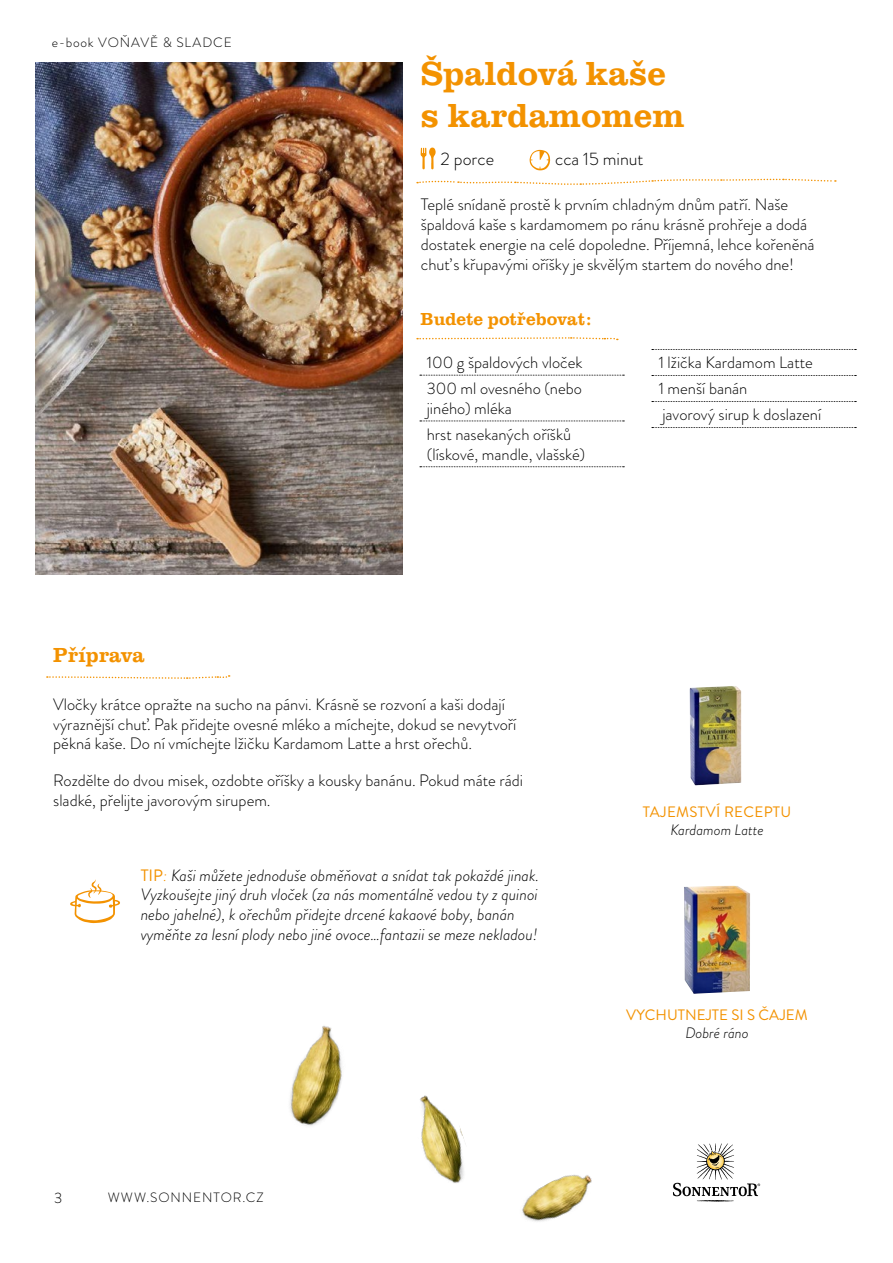
<style>
.page{position:relative;width:893px;height:1263px;background:#fff}
.page>*{position:absolute;margin:0;border:0;box-sizing:border-box;transform-origin:0 0}
.t1{font:500 34.5px/41.4px "Clarendon URWTOT";color:#f39200}
.t2{font:500 21px "Clarendon URWTOT";color:#f39200}
.t3{font:500 18px "Clarendon URWTOT";color:#f39200}
.t4{font:300 18px "Brandon Grotesque";color:#000}
.t5{font:300 16.5px/19.8px "Brandon Grotesque";color:#000}
.t6{font:italic 300 16.5px/19.8px "Brandon Grotesque";color:#000}
.t7{font:15.15px "Brandon Grotesque";letter-spacing:.015em;color:#f39200}
.t8{font:italic 300 15.15px "Brandon Grotesque";color:#000}
.t9{font:300 15px "Brandon Grotesque";color:#000}
.t10{font:300 13.5px "Brandon Grotesque";letter-spacing:.07em;color:#000}
.s1{font-weight:400;font-style:normal;color:#f39200}
.s2{color:#f39200}
</style>
<div class="page">
<svg style="left:673px;top:1143px;width:87px;height:58px"></svg>
<img style="left:35px;top:62px;width:367px;height:512px">
<svg style="left:530px;top:150px;width:20px;height:20px"></svg>
<svg style="left:421px;top:147px;width:15px;height:22px"></svg>
<svg style="left:420px;top:375px;width:204px;height:1px"></svg>
<svg style="left:420px;top:421px;width:204px;height:1px"></svg>
<svg style="left:420px;top:466px;width:204px;height:1px"></svg>
<svg style="left:652px;top:349px;width:204px;height:1px"></svg>
<svg style="left:652px;top:375px;width:204px;height:1px"></svg>
<svg style="left:652px;top:401px;width:204px;height:1px"></svg>
<svg style="left:652px;top:427px;width:204px;height:1px"></svg>
<svg style="left:47px;top:675px;width:183px;height:4px"></svg>
<svg style="left:417px;top:178px;width:419px;height:7px"></svg>
<img style="left:684px;top:886px;width:66px;height:108px">
<img style="left:690px;top:686px;width:51px;height:100px">
<svg style="left:417px;top:337px;width:201px;height:4px"></svg>
<svg style="left:70px;top:879px;width:50px;height:44px"></svg>
<img style="left:290px;top:1026px;width:52px;height:100px">
<img style="left:420px;top:1095px;width:44px;height:88px">
<img style="left:522px;top:1175px;width:70px;height:47px">
<p class="t10" style="left:52px;top:33px;width:182px">e-book VOŇAVĚ &amp; SLADCE</p>
<p class="t2" style="left:53px;top:643px;width:93px">Příprava</p>
<h1 class="t1" style="left:420px;top:53px;width:266px">Špaldová kaše s kardamomem</h1>
<p class="t4" style="left:441px;top:146px;width:55px">2 porce</p>
<p class="t4" style="left:555px;top:146px;width:90px">cca 15 minut</p>
<p class="t5" style="left:421px;top:195px;width:395px">Teplé snídaně prostě k prvním chladným dnům patří. Naše špaldová kaše s kardamomem po ránu krásně prohřeje a dodá dostatek energie na celé dopoledne. Příjemná, lehce kořeněná chuť s křupavými oříšky je skvělým startem do nového dne!</p>
<p class="t3" style="left:421px;top:308px;width:173px">Budete potřebovat:</p>
<p class="t5" style="left:427px;top:349px;width:157px;line-height:26px">100 g špaldových vloček<br>300 ml ovesného (nebo</p>
<p class="t5" style="left:427px;top:395px;width:146px;line-height:26px">jiného) mléka<br>hrst nasekaných oříšků</p>
<p class="t5" style="left:427px;top:444px;width:160px">(lískové, mandle, vlašské)</p>
<p class="t5" style="left:659px;top:350px;width:164px;line-height:26px">1 lžička Kardamom Latte<br>1 menší banán<br>javorový sirup k doslazení</p>
<p class="t5" style="left:53px;top:694px;width:465px">Vločky krátce opražte na sucho na pánvi. Krásně se rozvoní a kaši dodají výraznější chuť. Pak přidejte ovesné mléko a míchejte, dokud se nevytvoří pěkná kaše. Do ní vmíchejte lžičku Kardamom Latte a hrst ořechů.</p>
<p class="t5" style="left:53px;top:771px;width:471px">Rozdělte do dvou misek, ozdobte oříšky a kousky banánu. Pokud máte rádi sladké, přelijte javorovým sirupem.</p>
<p class="t6" style="left:141px;top:865px;width:400px"><span class="s1">TIP</span><span class="s2">:</span> Kaši můžete jednoduše obměňovat a snídat tak pokaždé jinak.<br>Vyzkoušejte jiný druh vloček (za nás momentálně vedou ty z quinoi nebo jahelné), k ořechům přidejte drcené kakaové boby, banán vyměňte za lesní plody nebo jiné ovoce…fantazii se meze nekladou!</p>
<p class="t9" style="left:54px;top:1187px;width:10px">3</p>
<p class="t10" style="left:108px;top:1188px;width:157px">WWW.SONNENTOR.CZ</p>
<p class="t7" style="left:643px;top:801px;width:150px">TAJEMSTVÍ RECEPTU</p>
<p class="t8" style="left:670px;top:819px;width:95px">Kardamom Latte</p>
<p class="t7" style="left:626px;top:1004px;width:183px">VYCHUTNEJTE SI S ČAJEM</p>
<p class="t8" style="left:685px;top:1023px;width:65px">Dobré ráno</p>
</div>
